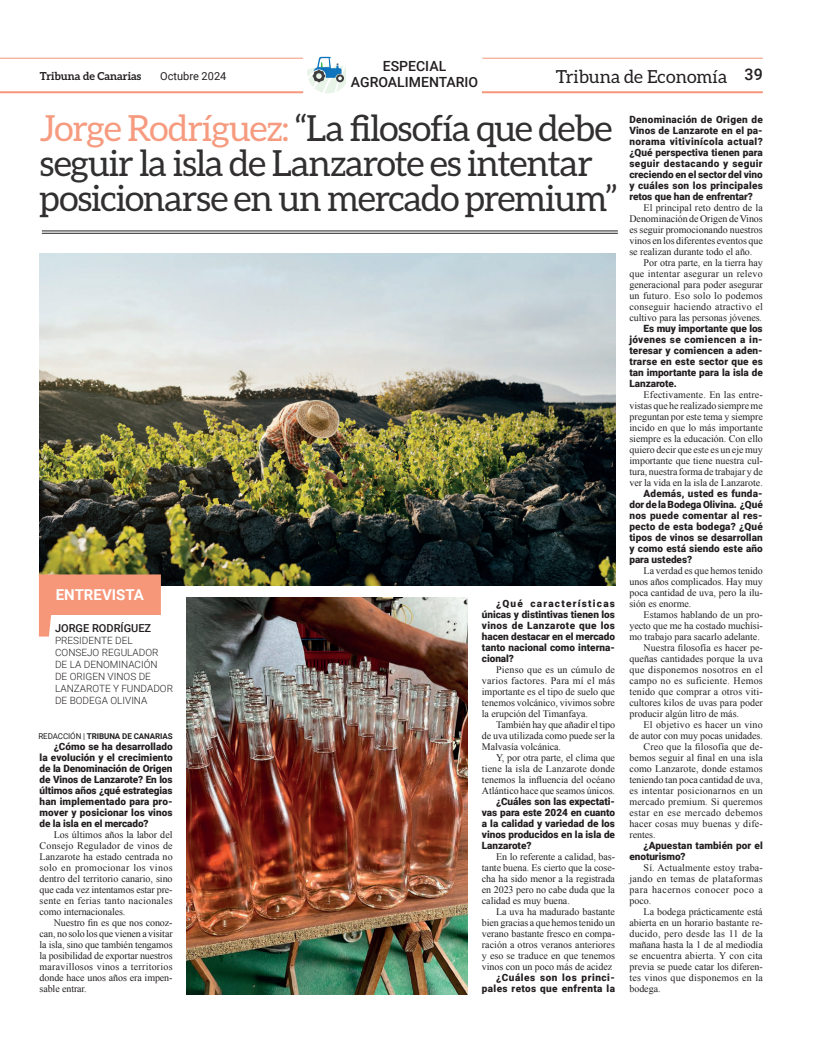
<style>
.page{position:relative;width:820px;height:1049px;background:#fff}
.page>*{position:absolute;margin:0;border:0;box-sizing:border-box;transform-origin:0 0}
.t1{font:36px/35px "Aleo";letter-spacing:-.03em;color:#312f30}
.t2{font:18px "Aleo";color:#231f20}
.t3{font:500 16px "Roboto";color:#231f20}
.t4{font:700 15px "Roboto";color:#fff}
.t5{font:500 14px/16px "Roboto";color:#231f20;text-align:center}
.t6{font:700 11px "Aleo";color:#231f20}
.t7{font:500 11px "Roboto";color:#231f20}
.t8{font:11px "Roboto";color:#231f20}
.t9{font:10px/11px "Times New Roman";letter-spacing:-.005em;color:#231f20;text-align:justify}
.t10{font:900 10px/11px "Roboto";letter-spacing:.005em;color:#231f20;text-align:justify}
.t11{font:300 10px/12px "Roboto";color:#231f20}
.t12{font:10px "Times New Roman";letter-spacing:.015em;color:#231f20}
.t13{font:10px "Times New Roman";letter-spacing:.025em;color:#231f20}
.t14{font:900 10px/11px "Roboto";letter-spacing:.035em;color:#231f20;text-align:right}
.t15{font:10px "Times New Roman";letter-spacing:.03em;color:#231f20}
.t16{font:10px "Times New Roman";letter-spacing:.02em;color:#231f20}
.t17{font:10px "Times New Roman";letter-spacing:.035em;color:#231f20}
.t18{font:700 8px "Roboto";letter-spacing:-.01em;color:#231f20}
.s1{color:#f69b7f}
.s2{font-weight:400}
</style>
<div class="page">
<hr style="left:0;top:91px;width:303px;height:2px;background:#f6977a">
<hr style="left:481px;top:91px;width:281px;height:2px;background:#f6977a">
<hr style="left:0;top:58px;width:303px;height:1px;background:#f6977a">
<hr style="left:482px;top:58px;width:280px;height:1px;background:#f6977a">
<svg style="left:307px;top:57px;width:39px;height:36px"></svg>
<hr style="left:42px;top:233px;width:575px;height:1px;background:#231f20">
<hr style="left:42px;top:231px;width:575px;height:1px;background:#231f20">
<img style="left:39px;top:253px;width:576px;height:332px">
<img style="left:187px;top:598px;width:280px;height:396px">
<svg style="left:39px;top:574px;width:122px;height:62px"></svg>
<h3 class="t5" style="left:351px;top:58px;width:129px">ESPECIAL<br>AGROALIMENTARIO</h3>
<h3 class="t3" style="left:744px;top:63px;width:20px">39</h3>
<p class="t6" style="left:40px;top:70px;width:103px">Tribuna de Canarias</p>
<p class="t8" style="left:160px;top:68px;width:68px">Octubre 2024</p>
<h2 class="t2" style="left:555px;top:66px;width:173px">Tribuna de Economía</h2>
<h1 class="t1" style="left:40px;top:110px;width:579px"><span class="s1">Jorge Rodríguez:</span> “La filosofía que debe seguir la isla de Lanzarote es intentar posicionarse en un mercado premium”</h1>
<h3 class="t4" style="left:56px;top:585px;width:90px">ENTREVISTA</h3>
<p class="t7" style="left:55px;top:620px;width:98px">JORGE RODRÍGUEZ</p>
<p class="t11" style="left:55px;top:633px;width:119px">PRESIDENTE DEL<br>CONSEJO REGULADOR<br>DE LA DENOMINACIÓN<br>DE ORIGEN VINOS DE<br>LANZAROTE Y FUNDADOR<br>DE BODEGA OLIVINA</p>
<p class="t18" style="left:38px;top:731px;width:136px"><span class="s2">REDACCIÓN |</span> TRIBUNA DE CANARIAS</p>
<p class="t10" style="left:40px;top:740px;width:134px;text-indent:14px">¿Cómo se ha desarrollado la evolución y el crecimiento de la Denominación de Origen de Vinos de Lanzarote? En los últimos años ¿qué estrategias han implementado para pro&shy;mover y posicionar los vinos de la isla en el mercado?</p>
<p class="t9" style="left:40px;top:829px;width:134px;text-indent:14px">Los últimos años la labor del Consejo Regulador de vinos de Lanzarote ha estado centrada no solo en promocionar los vinos dentro del territorio canario, sino que cada vez intentamos estar pre&shy;sente en ferias tanto nacionales como internacionales.</p>
<p class="t9" style="left:40px;top:917px;width:134px;text-indent:14px">Nuestro fin es que nos conoz&shy;can, no solo los que vienen a visitar la isla, sino que también tengamos la posibilidad de exportar nuestros maravillosos vinos a territorios donde hace unos años era impen&shy;sable entrar.</p>
<p class="t10" style="left:481px;top:597px;width:135px;text-indent:14px">¿Qué características únicas y distintivas tienen los vinos de Lanzarote que los hacen destacar en el mercado tanto nacional como interna&shy;cional?</p>
<p class="t9" style="left:481px;top:664px;width:135px;text-indent:14px">Pienso que es un cúmulo de varios factores. Para mí el más importante es el tipo de suelo que tenemos volcánico, vivimos sobre la erupción del Timanfaya.</p>
<p class="t9" style="left:481px;top:719px;width:135px;text-indent:14px">También hay que añadir el tipo de uva utilizada como puede ser la Malvasía volcánica.</p>
<p class="t9" style="left:481px;top:752px;width:135px;text-indent:14px">Y, por otra parte, el clima que tiene la isla de Lanzarote donde tenemos la influencia del océano Atlántico hace que seamos únicos.</p>
<p class="t10" style="left:481px;top:795px;width:135px;text-indent:14px">¿Cuáles son las expectati&shy;vas para este 2024 en cuanto a la calidad y variedad de los vinos producidos en la isla de Lanzarote?</p>
<p class="t9" style="left:481px;top:851px;width:135px;text-indent:14px">En lo referente a calidad, bas&shy;tante buena. Es cierto que la cose&shy;cha ha sido menor a la registrada en 2023 pero no cabe duda que la calidad es muy buena.</p>
<p class="t9" style="left:481px;top:906px;width:135px;text-indent:14px">La uva ha madurado bastante bien gracias a que hemos tenido un verano bastante fresco en compa&shy;ración a otros veranos anteriores y eso se traduce en que tenemos vinos con un poco más de acidez</p>
<p class="t14" style="left:481px;top:971px;width:135px">¿Cuáles son los princi&shy;pales retos que enfrenta la</p>
<p class="t10" style="left:629px;top:113px;width:135px">Denominación de Origen de Vinos de Lanzarote en el pa&shy;norama vitivinícola actual? ¿Qué perspectiva tienen para seguir destacando y seguir creciendo en el sector del vino y cuáles son los principales retos que han de enfrentar?</p>
<p class="t9" style="left:629px;top:202px;width:135px;text-indent:14px">El principal reto dentro de la Denominación de Origen de Vinos es seguir promocionando nuestros vinos en los diferentes eventos que se realizan durante todo el año.</p>
<p class="t9" style="left:629px;top:257px;width:135px;text-indent:14px">Por otra parte, en la tierra hay que intentar asegurar un relevo generacional para poder asegurar un futuro. Eso solo lo podemos conseguir haciendo atractivo el cultivo para las personas jóvenes.</p>
<p class="t10" style="left:629px;top:322px;width:135px;text-indent:14px">Es muy importante que los jóvenes se comiencen a in&shy;teresar y comiencen a aden&shy;trarse en este sector que es tan importante para la isla de Lanzarote.</p>
<p class="t9" style="left:629px;top:389px;width:135px;text-indent:14px">Efectivamente. En las entre&shy;vistas que he realizado siempre me preguntan por este tema y siempre incido en que lo más importante siempre es la educación. Con ello quiero decir que este es un eje muy importante que tiene nuestra cul&shy;tura, nuestra forma de trabajar y de ver la vida en la isla de Lanzarote.</p>
<p class="t10" style="left:629px;top:487px;width:135px;text-indent:14px">Además, usted es funda&shy;dor de la Bodega Olivina. ¿Qué nos puede comentar al res&shy;pecto de esta bodega? ¿Qué tipos de vinos se desarrollan y como está siendo este año para ustedes?</p>
<p class="t9" style="left:629px;top:565px;width:135px;text-indent:14px">La verdad es que hemos tenido unos años complicados. Hay muy poca cantidad de uva, pero la ilu&shy;sión es enorme.</p>
<p class="t9" style="left:643px;top:609px;width:121px">Estamos hablando de un pro-</p>
<p class="t9" style="left:629px;top:620px;width:135px">yecto que me ha costado muchísi-</p>
<p class="t9" style="left:629px;top:631px;width:132px">mo trabajo para sacarlo adelante.</p>
<p class="t9" style="left:643px;top:642px;width:121px">Nuestra filosofía es hacer pe-</p>
<p class="t9" style="left:629px;top:653px;width:135px">queñas cantidades porque la uva</p>
<p class="t15" style="left:629px;top:663px;width:135px">que disponemos nosotros en el</p>
<p class="t13" style="left:629px;top:674px;width:135px">campo no es suficiente. Hemos</p>
<p class="t12" style="left:629px;top:685px;width:135px">tenido que comprar a otros viti-</p>
<p class="t9" style="left:629px;top:697px;width:135px">cultores kilos de uvas para poder</p>
<p class="t9" style="left:629px;top:708px;width:111px">producir algún litro de más.</p>
<p class="t12" style="left:643px;top:718px;width:121px">El objetivo es hacer un vino</p>
<p class="t9" style="left:629px;top:730px;width:135px">de autor con muy pocas unidades.</p>
<p class="t9" style="left:643px;top:741px;width:121px">Creo que la filosofía que de-</p>
<p class="t9" style="left:629px;top:752px;width:135px">bemos seguir al final en una isla</p>
<p class="t9" style="left:629px;top:763px;width:135px">como Lanzarote, donde estamos</p>
<p class="t9" style="left:629px;top:774px;width:135px">teniendo tan poca cantidad de uva,</p>
<p class="t13" style="left:629px;top:784px;width:135px">es intentar posicionarnos en un</p>
<p class="t12" style="left:629px;top:795px;width:135px">mercado premium. Si queremos</p>
<p class="t17" style="left:629px;top:806px;width:135px">estar en ese mercado debemos</p>
<p class="t16" style="left:629px;top:817px;width:135px">hacer cosas muy buenas y dife-</p>
<p class="t9" style="left:629px;top:829px;width:28px">rentes.</p>
<p class="t10" style="left:629px;top:839px;width:135px;text-indent:14px">¿Apuestan también por el enoturismo?</p>
<p class="t9" style="left:629px;top:862px;width:135px;text-indent:14px">Sí. Actualmente estoy traba&shy;jando en temas de plataformas para hacernos conocer poco a poco.</p>
<p class="t9" style="left:629px;top:906px;width:135px;text-indent:14px">La bodega prácticamente está abierta en un horario bastante re&shy;ducido, pero desde las 11 de la mañana hasta la 1 de al mediodía se encuentra abierta. Y con cita previa se puede catar los diferen&shy;tes vinos que disponemos en la bodega.</p>
</div>
